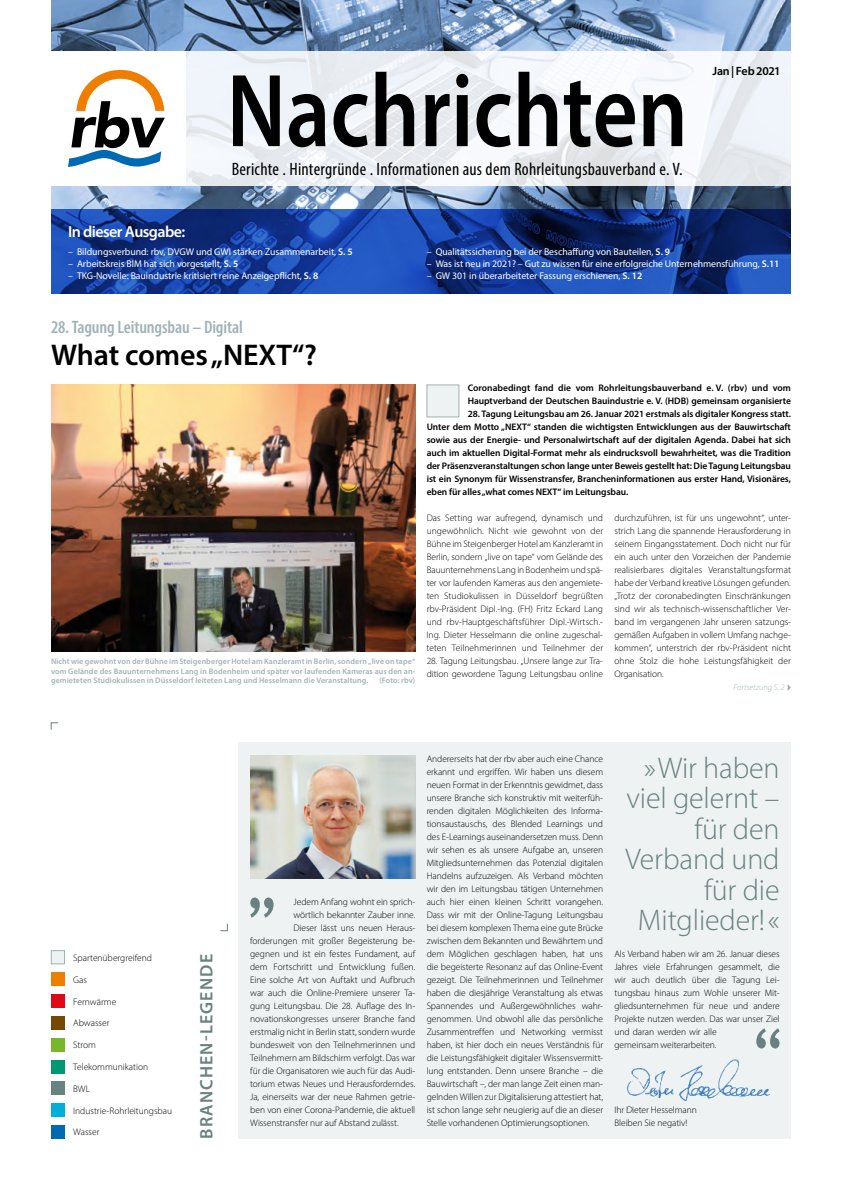
<style>
.page{position:relative;width:842px;height:1191px;background:#fff}
.page>*{position:absolute;margin:0;border:0;box-sizing:border-box;transform-origin:0 0}
.t1{font:600 104.7px "Myriad Pro";color:#000;scale:.84 1}
.t2{font:300 30px/30.5px "Myriad Pro";letter-spacing:-.005em;color:#688181;text-align:right}
.t3{font:600 30px "Myriad Pro";letter-spacing:-.005em;color:#000}
.t4{font:condensed 18px "Myriad Pro";letter-spacing:.01em;color:#000}
.t5{font:600 condensed 18px "Myriad Pro";letter-spacing:-.005em;color:#a0b3b8}
.t6{font:600 18px "Myriad Pro";letter-spacing:.065em;color:#688181}
.t7{font:600 16px "Myriad Pro";letter-spacing:-.035em;color:#fff}
.t8{font:600 12px "Myriad Pro";letter-spacing:-.015em;color:#000}
.t9{font:9.8px "Myriad Pro";letter-spacing:-.005em;color:#fff}
.t10{font:300 9.5px/13px "Myriad Pro";letter-spacing:-.005em;color:#000;text-align:justify}
.t11{font:600 9.5px/13px "Myriad Pro";letter-spacing:-.005em;color:#000}
.t12{font:italic 300 8.5px "Myriad Pro";letter-spacing:.005em;color:#a0b3b8}
.t13{font:600 8px/9.6px "Myriad Pro";letter-spacing:.01em;color:#a0b3b8;text-align:justify}
.s1{font-weight:600}
</style>
<div class="page">
<div style="left:239px;top:742px;width:552px;height:397px;background:#eff2f3"></div>
<img style="left:51px;top:0;width:740px;height:209px">
<svg style="left:186px;top:51px;width:605px;height:135px;fill:#eff4fa"></svg>
<div style="left:36px;top:51px;width:150px;height:135px;background:#fff"></div>
<svg style="left:68px;top:70px;width:97px;height:97px"></svg>
<div style="left:51px;top:972px;width:14px;height:14px;background:#ef7d00"></div>
<div style="left:51px;top:950px;width:14px;height:14px;background:#eff2f3;border:1px solid #a1b3b3"></div>
<div style="left:51px;top:994px;width:14px;height:13px;background:#e30613"></div>
<div style="left:51px;top:1016px;width:14px;height:13px;background:#764800"></div>
<div style="left:51px;top:1037px;width:14px;height:14px;background:#76b82a"></div>
<div style="left:51px;top:1059px;width:14px;height:14px;background:#009773"></div>
<div style="left:51px;top:1081px;width:14px;height:14px;background:#688181"></div>
<div style="left:51px;top:1103px;width:14px;height:14px;background:#00b0db"></div>
<div style="left:51px;top:1125px;width:14px;height:14px;background:#0069b4"></div>
<div style="left:427px;top:385px;width:32px;height:32px;background:#eff2f3;border:1px solid #a1b3b3"></div>
<svg style="left:220px;top:923px;width:8px;height:8px"></svg>
<svg style="left:51px;top:722px;width:7px;height:8px"></svg>
<svg style="left:788px;top:684px;width:3px;height:7px"></svg>
<img style="left:250px;top:755px;width:165px;height:124px">
<img style="left:51px;top:385px;width:364px;height:266px">
<svg style="left:51px;top:209px;width:740px;height:85px;background:#153a92"></svg>
<svg style="left:250px;top:897px;width:24px;height:20px"></svg>
<svg style="left:756px;top:1028px;width:24px;height:20px"></svg>
<img style="left:628px;top:1059px;width:142px;height:42px">
<h1 class="t1" style="left:227px;top:44px;width:550px">Nachrichten</h1>
<h3 class="t4" style="left:232px;top:158px;width:453px">Berichte . Hintergründe . Informationen aus dem Rohrleitungsbauverband e. V.</h3>
<p class="t8" style="left:712px;top:63px;width:70px">Jan|Feb2021</p>
<h3 class="t7" style="left:68px;top:221px;width:119px">In dieser Ausgabe:</h3>
<p class="t9" style="left:68px;top:245px;width:286px">– Bildungsverbund: rbv, DVGW und GWI stärken Zusammenarbeit, <span class="s1">S. 5</span></p>
<p class="t9" style="left:68px;top:257px;width:172px">– Arbeitskreis BIM hat sich vorgestellt, <span class="s1">S. 5</span></p>
<p class="t9" style="left:68px;top:269px;width:252px">– TKG-Novelle: Bauindustrie kritisiert reine Anzeigepflicht, <span class="s1">S. 8</span></p>
<p class="t9" style="left:427px;top:246px;width:245px">– Qualitätssicherung bei der Beschaffung von Bauteilen, <span class="s1">S. 9</span></p>
<p class="t9" style="left:427px;top:258px;width:354px">– Was ist neu in 2021? – Gut zu wissen für eine erfolgreiche Unternehmensführung, <span class="s1">S.11</span></p>
<p class="t9" style="left:427px;top:270px;width:217px">– GW 301 in überarbeiteter Fassung erschienen, <span class="s1">S. 12</span></p>
<h3 class="t5" style="left:51px;top:315px;width:193px">28. Tagung Leitungsbau – Digital</h3>
<h2 class="t3" style="left:51px;top:336px;width:267px">What comes „NEXT“?</h2>
<p class="t13" style="left:51px;top:656px;width:366px">Nicht wie gewohnt von der Bühne im Steigenberger Hotel am Kanzleramt in Berlin, sondern „live on tape“ vom Gelände des Bauunternehmens Lang in Bodenheim und später vor laufenden Kameras aus den an&shy;gemieteten Studiokulissen in Düsseldorf leiteten Lang und Hesselmann die Veranstaltung.</p>
<p class="t13" style="left:379px;top:676px;width:37px">(Foto: rbv)</p>
<p class="t11" style="left:468px;top:381px;width:325px">Coronabedingt fand die vom Rohrleitungsbauverband e. V. (rbv) und vom<br>Hauptverband der Deutschen Bauindustrie e. V. (HDB) gemeinsam organisierte</p>
<p class="t11" style="left:427px;top:407px;width:366px;text-align:justify;text-indent:41px">28. Tagung Leitungsbau am 26. Januar 2021 erstmals als digitaler Kongress statt.<br>Unter dem Motto „NEXT“ standen die wichtigsten Entwicklungen aus der Bauwirtschaft sowie aus der Energie- und Personalwirtschaft auf der digitalen Agenda. Dabei hat sich auch im aktuellen Digital-Format mehr als eindrucksvoll bewahrheitet, was die Tradition der Präsenzveranstaltungen schon lange unter Beweis gestellt hat: Die Tagung Leitungsbau ist ein Synonym für Wissenstransfer, Brancheninformationen aus erster Hand, Visionäres, eben für alles „what comes NEXT“ im Leitungsbau.</p>
<p class="t10" style="left:427px;top:511px;width:178px">Das Setting war aufregend, dynamisch und ungewöhnlich. Nicht wie gewohnt von der Bühne im Steigenberger Hotel am Kanzleramt in Berlin, sondern „live on tape“ vom Gelände des Bauunternehmens Lang in Bodenheim und spä&shy;ter vor laufenden Kameras aus den angemiete&shy;ten Studiokulissen in Düsseldorf begrüßten rbv-Präsident Dipl.-Ing. (FH) Fritz Eckard Lang und rbv-Hauptgeschäftsführer Dipl.-Wirtsch.- Ing. Dieter Hesselmann die online zugeschal&shy;teten Teilnehmerinnen und Teilnehmer der</p>
<p class="t10" style="left:427px;top:654px;width:178px">28. Tagung Leitungsbau. „Unsere lange zur Tra&shy;dition gewordene Tagung Leitungsbau online</p>
<p class="t10" style="left:614px;top:511px;width:178px">durchzuführen, ist für uns ungewohnt“, unter&shy;strich Lang die spannende Herausforderung in seinem Eingangsstatement. Doch nicht nur für ein auch unter den Vorzeichen der Pandemie realisierbares digitales Veranstaltungsformat habe der Verband kreative Lösungen gefunden. „Trotz der coronabedingten Einschränkungen sind wir als technisch-wissenschaftlicher Ver&shy;band im vergangenen Jahr unseren satzungs&shy;gemäßen Aufgaben in vollem Umfang nachge&shy;kommen“, unterstrich der rbv-Präsident nicht ohne Stolz die hohe Leistungsfähigkeit der Organisation.</p>
<p class="t12" style="left:734px;top:682px;width:52px">Fortsetzung S. 2</p>
<p class="t10" style="left:73px;top:951px;width:80px">Spartenübergreifend</p>
<p class="t10" style="left:73px;top:973px;width:15px">Gas</p>
<p class="t10" style="left:73px;top:995px;width:45px">Fernwärme</p>
<p class="t10" style="left:73px;top:1016px;width:38px">Abwasser</p>
<p class="t10" style="left:73px;top:1038px;width:24px">Strom</p>
<p class="t10" style="left:73px;top:1060px;width:76px">Telekommunikation</p>
<p class="t10" style="left:73px;top:1082px;width:18px">BWL</p>
<p class="t10" style="left:73px;top:1103px;width:100px">Industrie-Rohrleitungsbau</p>
<p class="t10" style="left:73px;top:1125px;width:28px">Wasser</p>
<h3 class="t6" style="left:195px;top:1138px;width:186px;rotate:-90deg">BRANCHEN-LEGENDE</h3>
<p class="t10" style="left:293px;top:895px;width:123px">Jedem Anfang wohnt ein sprich-</p>
<p class="t10" style="left:293px;top:908px;width:123px">wörtlich bekannter Zauber inne.</p>
<p class="t10" style="left:293px;top:921px;width:123px">Dieser lässt uns neuen Heraus-</p>
<p class="t10" style="left:250px;top:934px;width:167px">forderungen mit großer Begeisterung be-</p>
<p class="t10" style="left:250px;top:947px;width:167px">gegnen und ist ein festes Fundament, auf</p>
<p class="t10" style="left:250px;top:960px;width:167px">dem Fortschritt und Entwicklung fußen.</p>
<p class="t10" style="left:250px;top:973px;width:167px">Eine solche Art von Auftakt und Aufbruch</p>
<p class="t10" style="left:250px;top:986px;width:167px">war auch die Online-Premiere unserer Ta-</p>
<p class="t10" style="left:250px;top:999px;width:167px">gung Leitungsbau. Die 28. Auflage des In-</p>
<p class="t10" style="left:250px;top:1012px;width:167px">novationskongresses unserer Branche fand</p>
<p class="t10" style="left:250px;top:1025px;width:167px">erstmalig nicht in Berlin statt, sondern wurde</p>
<p class="t10" style="left:250px;top:1038px;width:167px">bundesweit von den Teilnehmerinnen und</p>
<p class="t10" style="left:250px;top:1051px;width:167px">Teilnehmern am Bildschirm verfolgt. Das war</p>
<p class="t10" style="left:250px;top:1064px;width:167px">für die Organisatoren wie auch für das Audi-</p>
<p class="t10" style="left:250px;top:1077px;width:167px">torium etwas Neues und Herausforderndes.</p>
<p class="t10" style="left:250px;top:1090px;width:167px">Ja, einerseits war der neue Rahmen getrie-</p>
<p class="t10" style="left:250px;top:1103px;width:167px">ben von einer Corona-Pandemie, die aktuell</p>
<p class="t10" style="left:250px;top:1116px;width:150px">Wissenstransfer nur auf Abstand zulässt.</p>
<p class="t10" style="left:427px;top:752px;width:178px">Andererseits hat der rbv aber auch eine Chance erkannt und ergriffen. Wir haben uns diesem neuen Format in der Erkenntnis gewidmet, dass unsere Branche sich konstruktiv mit weiterfüh&shy;renden digitalen Möglichkeiten des Informa&shy;tionsaustauschs, des Blended Learnings und des E-Learnings auseinandersetzen muss. Denn wir sehen es als unsere Aufgabe an, unseren Mitgliedsunternehmen das Potenzial digitalen Handelns aufzuzeigen. Als Verband möchten wir den im Leitungsbau tätigen Unternehmen auch hier einen kleinen Schritt vorangehen.<br>Dass wir mit der Online-Tagung Leitungsbau bei diesem komplexen Thema eine gute Brücke zwischen dem Bekannten und Bewährtem und dem Möglichen geschlagen haben, hat uns die begeisterte Resonanz auf das Online-Event gezeigt. Die Teilnehmerinnen und Teilnehmer haben die diesjährige Veranstaltung als etwas Spannendes und Außergewöhnliches wahr&shy;genommen. Und obwohl alle das persönliche Zusammentreffen und Networking vermisst haben, ist hier doch ein neues Verständnis für die Leistungsfähigkeit digitaler Wissensvermitt&shy;lung entstanden. Denn unsere Branche – die Bauwirtschaft –, der man lange Zeit einen man&shy;gelnden Willen zur Digitalisierung attestiert hat, ist schon lange sehr neugierig auf die an dieser Stelle vorhandenen Optimierungsoptionen.</p>
<h2 class="t2" style="left:625px;top:752px;width:156px">»Wir haben viel gelernt – für den<br>Verband und für die<br>Mitglieder!«</h2>
<p class="t10" style="left:614px;top:947px;width:167px;text-align:left">Als Verband haben wir am 26. Januar dieses Jahres viele Erfahrungen gesammelt, die wir auch deutlich über die Tagung Lei&shy;tungsbau hinaus zum Wohle unserer Mit&shy;gliedsunternehmen für neue und andere Projekte nutzen werden. Das war unser Ziel und daran werden wir alle<br>gemeinsam weiterarbeiten.</p>
<p class="t10" style="left:614px;top:1103px;width:84px">Ihr Dieter Hesselmann<br>Bleiben Sie negativ!</p>
</div>
